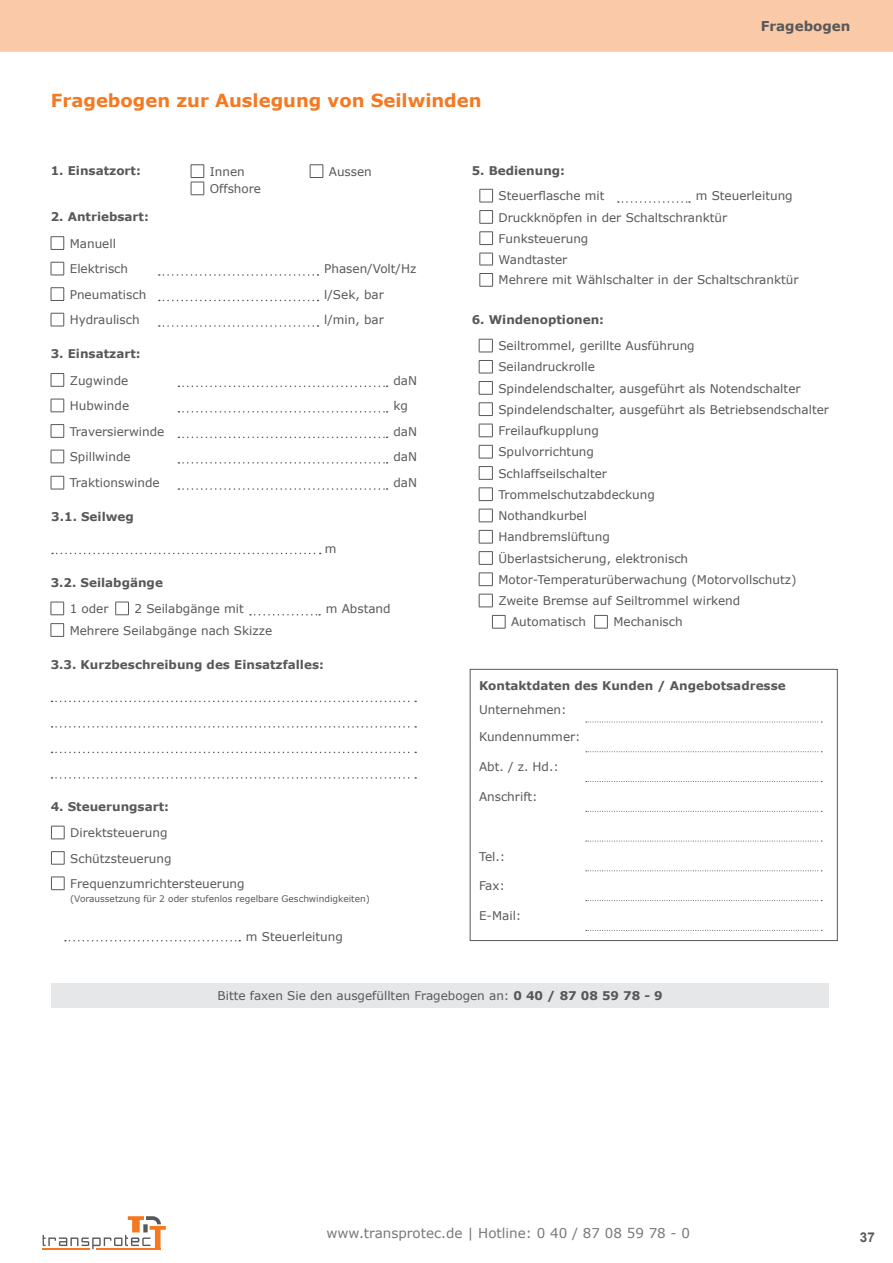
<style>
.page{position:relative;width:893px;height:1263px;background:#fff}
.page>*{position:absolute;margin:0;border:0;box-sizing:border-box;transform-origin:0 0}
.t1{font:700 18px "Verdana";color:#f47921}
.t2{font:13.5px "Verdana";color:#76787b}
.t3{font:700 13.5px "Verdana";color:#57585a}
.t4{font:700 13.5px "Arial";color:#57585a}
.t5{font:12px/21px "Verdana";color:#57585a}
.t6{font:700 12px "Verdana";color:#57585a}
.t7{font:9px "Verdana";color:#57585a}
.s1{font-weight:700}
</style>
<div class="page">
<div style="left:0;top:0;width:893px;height:52px;background:#fac9a7"></div>
<svg style="left:43px;top:1216px;width:123px;height:33px"></svg>
<div style="left:52px;top:983px;width:777px;height:24px;background:#e6e7e9"></div>
<div style="left:470px;top:669px;width:367px;height:272px;border:1px solid #57585a"></div>
<svg style="left:310px;top:164px;width:14px;height:14px"></svg>
<svg style="left:191px;top:164px;width:14px;height:31px"></svg>
<svg style="left:51px;top:236px;width:14px;height:14px"></svg>
<svg style="left:159px;top:274px;width:159px;height:2px"></svg>
<svg style="left:159px;top:300px;width:159px;height:1px"></svg>
<svg style="left:51px;top:313px;width:14px;height:14px"></svg>
<svg style="left:159px;top:325px;width:159px;height:2px"></svg>
<svg style="left:51px;top:262px;width:14px;height:14px"></svg>
<svg style="left:51px;top:287px;width:14px;height:14px"></svg>
<svg style="left:51px;top:373px;width:14px;height:14px"></svg>
<svg style="left:178px;top:411px;width:210px;height:2px"></svg>
<svg style="left:178px;top:437px;width:210px;height:1px"></svg>
<svg style="left:178px;top:462px;width:210px;height:2px"></svg>
<svg style="left:51px;top:476px;width:14px;height:14px"></svg>
<svg style="left:178px;top:488px;width:210px;height:2px"></svg>
<svg style="left:51px;top:399px;width:14px;height:14px"></svg>
<svg style="left:51px;top:424px;width:14px;height:14px"></svg>
<svg style="left:51px;top:450px;width:14px;height:14px"></svg>
<svg style="left:178px;top:386px;width:210px;height:1px"></svg>
<svg style="left:51px;top:826px;width:14px;height:14px"></svg>
<svg style="left:51px;top:851px;width:14px;height:14px"></svg>
<svg style="left:51px;top:877px;width:14px;height:13px"></svg>
<svg style="left:65px;top:940px;width:175px;height:1px"></svg>
<svg style="left:480px;top:189px;width:13px;height:14px"></svg>
<svg style="left:480px;top:210px;width:13px;height:14px"></svg>
<svg style="left:480px;top:232px;width:13px;height:13px"></svg>
<svg style="left:480px;top:253px;width:13px;height:13px"></svg>
<svg style="left:480px;top:273px;width:13px;height:14px"></svg>
<svg style="left:618px;top:201px;width:72px;height:2px"></svg>
<svg style="left:586px;top:722px;width:236px;height:1px"></svg>
<svg style="left:586px;top:751px;width:236px;height:1px"></svg>
<svg style="left:586px;top:781px;width:236px;height:1px"></svg>
<svg style="left:586px;top:811px;width:236px;height:1px"></svg>
<svg style="left:586px;top:841px;width:236px;height:1px"></svg>
<svg style="left:586px;top:870px;width:236px;height:1px"></svg>
<svg style="left:586px;top:900px;width:236px;height:1px"></svg>
<svg style="left:586px;top:930px;width:236px;height:1px"></svg>
<svg style="left:52px;top:553px;width:269px;height:1px"></svg>
<svg style="left:52px;top:701px;width:364px;height:1px"></svg>
<svg style="left:52px;top:726px;width:364px;height:2px"></svg>
<svg style="left:52px;top:752px;width:364px;height:1px"></svg>
<svg style="left:52px;top:777px;width:364px;height:2px"></svg>
<svg style="left:51px;top:602px;width:13px;height:13px"></svg>
<svg style="left:115px;top:602px;width:14px;height:13px"></svg>
<svg style="left:250px;top:614px;width:70px;height:1px"></svg>
<svg style="left:51px;top:623px;width:13px;height:14px"></svg>
<svg style="left:479px;top:339px;width:14px;height:14px"></svg>
<svg style="left:479px;top:360px;width:14px;height:14px"></svg>
<svg style="left:479px;top:381px;width:14px;height:14px"></svg>
<svg style="left:479px;top:402px;width:14px;height:14px"></svg>
<svg style="left:479px;top:424px;width:14px;height:14px"></svg>
<svg style="left:479px;top:445px;width:14px;height:14px"></svg>
<svg style="left:479px;top:466px;width:14px;height:14px"></svg>
<svg style="left:479px;top:488px;width:14px;height:13px"></svg>
<svg style="left:479px;top:509px;width:14px;height:14px"></svg>
<svg style="left:479px;top:530px;width:14px;height:14px"></svg>
<svg style="left:479px;top:551px;width:14px;height:14px"></svg>
<svg style="left:479px;top:573px;width:14px;height:13px"></svg>
<svg style="left:479px;top:594px;width:14px;height:14px"></svg>
<svg style="left:594px;top:615px;width:14px;height:14px"></svg>
<svg style="left:492px;top:615px;width:14px;height:14px"></svg>
<h1 class="t1" style="left:51px;top:88px;width:432px">Fragebogen zur Auslegung von Seilwinden</h1>
<p class="t3" style="left:761px;top:16px;width:91px">Fragebogen</p>
<p class="t6" style="left:51px;top:162px;width:92px">1. Einsatzort:</p>
<p class="t6" style="left:51px;top:209px;width:100px">2. Antriebsart:</p>
<p class="t5" style="left:70px;top:230px;width:60px;line-height:25.5px">Manuell<br>Elektrisch</p>
<p class="t5" style="left:210px;top:161px;width:36px">Innen</p>
<p class="t5" style="left:329px;top:161px;width:44px">Aussen</p>
<p class="t5" style="left:210px;top:178px;width:53px">Offshore</p>
<p class="t5" style="left:324px;top:258px;width:94px">Phasen/Volt/Hz</p>
<p class="t5" style="left:70px;top:284px;width:78px">Pneumatisch</p>
<p class="t5" style="left:324px;top:284px;width:61px">l/Sek, bar</p>
<p class="t5" style="left:70px;top:309px;width:71px">Hydraulisch</p>
<p class="t5" style="left:324px;top:309px;width:61px">l/min, bar</p>
<p class="t6" style="left:51px;top:345px;width:91px">3. Einsatzart:</p>
<p class="t5" style="left:70px;top:369px;width:60px">Zugwinde</p>
<p class="t5" style="left:393px;top:369px;width:25px">daN</p>
<p class="t5" style="left:70px;top:395px;width:61px">Hubwinde</p>
<p class="t5" style="left:393px;top:395px;width:16px">kg</p>
<p class="t5" style="left:70px;top:421px;width:96px">Traversierwinde</p>
<p class="t5" style="left:393px;top:421px;width:25px">daN</p>
<p class="t5" style="left:70px;top:446px;width:62px">Spillwinde</p>
<p class="t5" style="left:393px;top:446px;width:25px">daN</p>
<p class="t5" style="left:70px;top:472px;width:91px">Traktionswinde</p>
<p class="t5" style="left:393px;top:472px;width:25px">daN</p>
<p class="t6" style="left:51px;top:508px;width:84px">3.1. Seilweg</p>
<p class="t6" style="left:51px;top:574px;width:114px">3.2. Seilabgänge</p>
<p class="t5" style="left:325px;top:538px;width:13px">m</p>
<p class="t5" style="left:70px;top:598px;width:40px">1 oder</p>
<p class="t5" style="left:134px;top:598px;width:111px">2 Seilabgänge mit</p>
<p class="t5" style="left:326px;top:598px;width:66px">m Abstand</p>
<p class="t5" style="left:70px;top:620px;width:204px">Mehrere Seilabgänge nach Skizze</p>
<p class="t6" style="left:51px;top:656px;width:275px">3.3. Kurzbeschreibung des Einsatzfalles:</p>
<p class="t6" style="left:51px;top:798px;width:120px">4. Steuerungsart:</p>
<p class="t5" style="left:70px;top:820px;width:176px;line-height:25.3px">Direktsteuerung<br>Schützsteuerung<br>Frequenzumrichtersteuerung</p>
<p class="t7" style="left:70px;top:892px;width:301px">(Voraussetzung für 2 oder stufenlos regelbare Geschwindigkeiten)</p>
<p class="t5" style="left:246px;top:926px;width:98px">m Steuerleitung</p>
<p class="t6" style="left:472px;top:162px;width:95px">5. Bedienung:</p>
<p class="t5" style="left:499px;top:185px;width:107px">Steuerflasche mit</p>
<p class="t5" style="left:499px;top:185px;width:302px;text-indent:197px">m Steuerleitung<br>Druckknöpfen in der Schaltschranktür<br>Funksteuerung<br>Wandtaster<br>Mehrere mit Wählschalter in der Schaltschranktür</p>
<p class="t6" style="left:472px;top:311px;width:134px">6. Windenoptionen:</p>
<p class="t5" style="left:498px;top:335px;width:198px">Seiltrommel, gerillte Ausführung</p>
<p class="t5" style="left:498px;top:356px;width:98px">Seilandruckrolle</p>
<p class="t5" style="left:498px;top:377px;width:304px">Spindelendschalter, ausgeführt als Notendschalter</p>
<p class="t5" style="left:498px;top:399px;width:332px">Spindelendschalter, ausgeführt als Betriebsendschalter</p>
<p class="t5" style="left:498px;top:420px;width:102px">Freilaufkupplung</p>
<p class="t5" style="left:498px;top:441px;width:97px">Spulvorrichtung</p>
<p class="t5" style="left:498px;top:463px;width:110px">Schlaffseilschalter</p>
<p class="t5" style="left:498px;top:484px;width:158px">Trommelschutzabdeckung</p>
<p class="t5" style="left:498px;top:505px;width:90px">Nothandkurbel</p>
<p class="t5" style="left:498px;top:526px;width:113px">Handbremslüftung</p>
<p class="t5" style="left:498px;top:548px;width:191px">Überlastsicherung, elektronisch</p>
<p class="t5" style="left:498px;top:569px;width:300px">Motor-Temperaturüberwachung (Motorvollschutz)</p>
<p class="t5" style="left:498px;top:590px;width:243px">Zweite Bremse auf Seiltrommel wirkend</p>
<p class="t5" style="left:511px;top:611px;width:76px">Automatisch</p>
<p class="t5" style="left:613px;top:611px;width:71px">Mechanisch</p>
<p class="t6" style="left:479px;top:677px;width:308px">Kontaktdaten des Kunden / Angebotsadresse</p>
<p class="t5" style="left:479px;top:699px;width:89px">Unternehmen:</p>
<p class="t5" style="left:479px;top:726px;width:103px">Kundennummer:</p>
<p class="t5" style="left:479px;top:756px;width:81px">Abt. / z. Hd.:</p>
<p class="t5" style="left:479px;top:786px;width:60px">Anschrift:</p>
<p class="t5" style="left:479px;top:845px;width:28px">Tel.:</p>
<p class="t5" style="left:479px;top:875px;width:28px">Fax:</p>
<p class="t5" style="left:479px;top:905px;width:44px">E-Mail:</p>
<p class="t5" style="left:217px;top:985px;width:447px">Bitte faxen Sie den ausgefüllten Fragebogen an: <span class="s1">0 40 / 87 08 59 78 - 9</span></p>
<p class="t2" style="left:326px;top:1224px;width:365px">www.transprotec.de | Hotline: 0 40 / 87 08 59 78 - 0</p>
<p class="t4" style="left:860px;top:1228px;width:17px">37</p>
</div>
